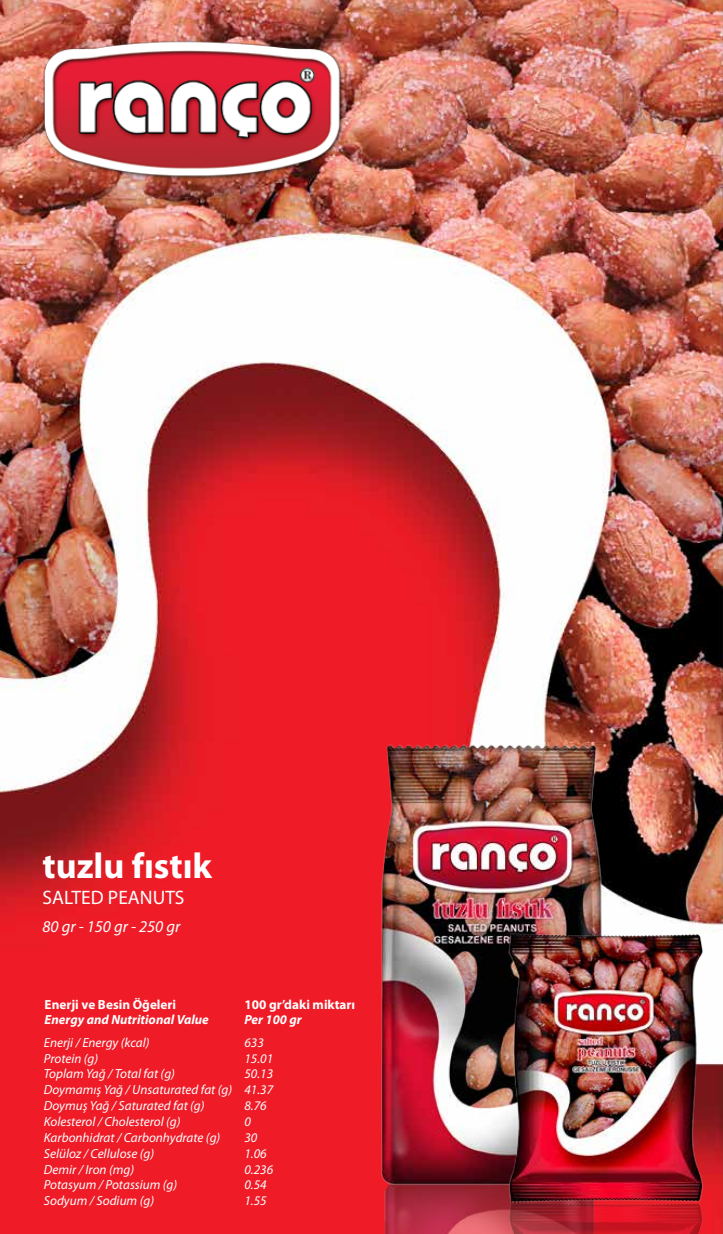
<style>
.page{position:relative;width:723px;height:1234px;background:#fff}
.page>*{position:absolute;margin:0;border:0;box-sizing:border-box;transform-origin:0 0}
.t1{font:700 36px "Myriad Pro";color:#fff}
.t2{font:19.5px "Myriad Pro";color:#fff}
.t3{font:italic 16.5px "Myriad Pro";color:#fff}
.t4{font:italic 13.2px/15.9px "Myriad Pro";color:#fff}
.t5{font:700 13.2px "Myriad Pro";color:#fff}
.t6{font:italic 700 13.2px "Myriad Pro";color:#fff}
</style>
<div class="page">
<img style="left:0;top:0;width:723px;height:1233px">
<img style="left:363px;top:1201px;width:142px;height:32px">
<img style="left:361px;top:710px;width:270px;height:491px">
<img style="left:21px;top:26px;width:346px;height:168px">
<img style="left:505px;top:923px;width:218px;height:310px">
<h1 class="t1" style="left:43px;top:842px;width:171px">tuzlu fıstık</h1>
<h2 class="t2" style="left:43px;top:884px;width:143px">SALTED PEANUTS</h2>
<p class="t3" style="left:43px;top:916px;width:139px">80 gr - 150 gr - 250 gr</p>
<p class="t5" style="left:45px;top:995px;width:133px">Enerji ve Besin Öğeleri</p>
<p class="t6" style="left:45px;top:1011px;width:166px">Energy and Nutritional Value</p>
<p class="t5" style="left:244px;top:995px;width:112px">100 gr’daki miktarı</p>
<p class="t6" style="left:244px;top:1011px;width:59px">Per 100 gr</p>
<p class="t4" style="left:44px;top:1033px;width:190px">Enerji / Energy (kcal)<br>Protein (g)<br>Toplam Yağ / Total fat (g)<br>Doymamış Yağ / Unsaturated fat (g)<br>Doymuş Yağ / Saturated fat (g)<br>Kolesterol / Cholesterol (g)<br>Karbonhidrat / Carbonhydrate (g)<br>Selüloz / Cellulose (g)<br>Demir / Iron (mg)<br>Potasyum / Potassium (g)<br>Sodyum / Sodium (g)</p>
<p class="t4" style="left:244px;top:1033px;width:30px">633<br>15.01<br>50.13<br>41.37<br>8.76<br>0<br>30<br>1.06<br>0.236<br>0.54<br>1.55</p>
</div>
